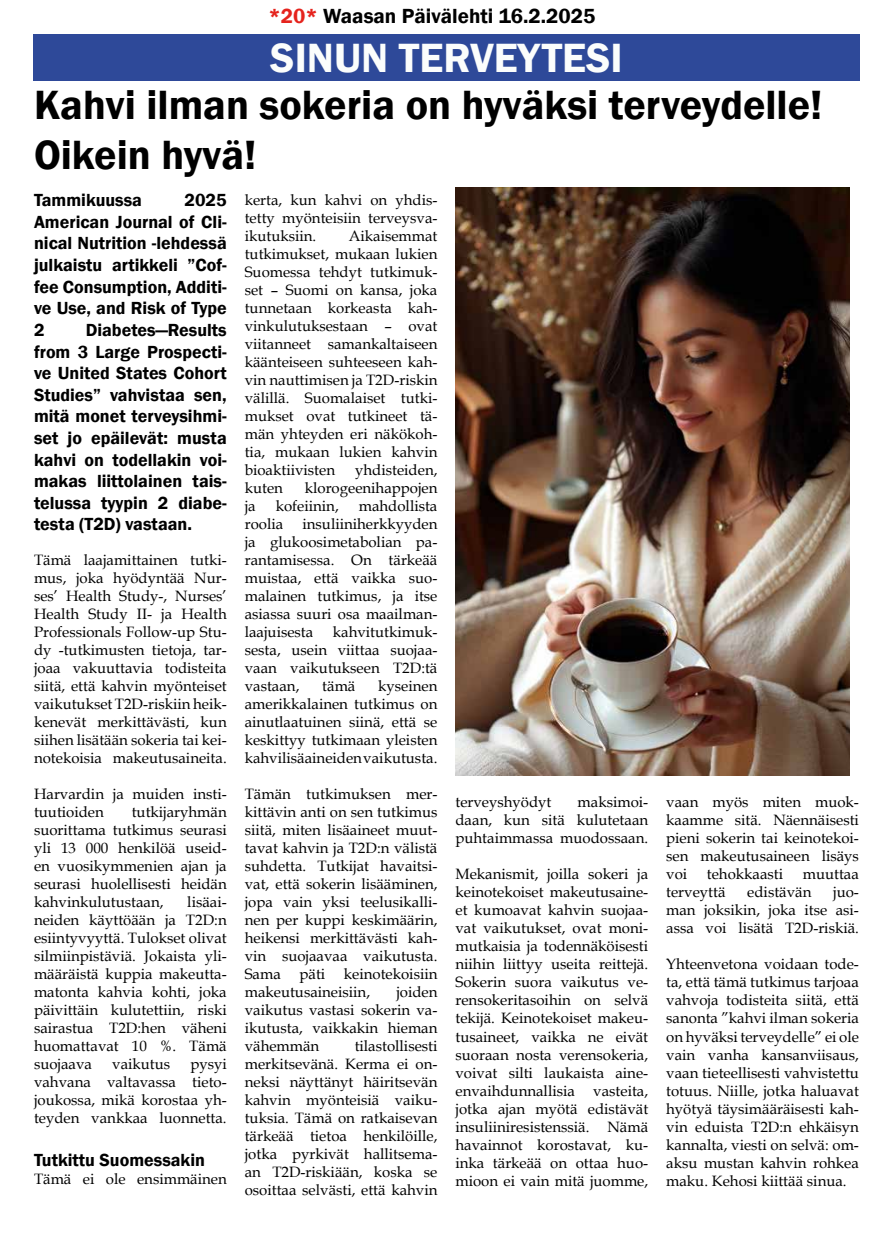
<style>
.page{position:relative;width:893px;height:1234px;background:#fff}
.page>*{position:absolute;margin:0;border:0;box-sizing:border-box;transform-origin:0 0}
.t1{font:600 42px/50.4px "Franklin Gothic";color:#000}
.t2{font:600 42px "Franklin Gothic";color:#fbfdfc}
.t3{font:600 21px "Franklin Gothic";color:#000}
.t4{font:600 18px/21.6px "Franklin Gothic";color:#000;text-align:justify}
.t5{font:15px/18px "Book Antiqua";color:#000;text-align:justify}
.s1{color:#e5231d}
</style>
<div class="page">
<div style="left:33px;top:34px;width:826px;height:47px;background:#2e4999"></div>
<img style="left:455px;top:187px;width:395px;height:588px">
<h2 class="t3" style="left:269px;top:3px;width:328px"><span class="s1">*20*</span> Waasan Päivälehti 16.2.2025</h2>
<h1 class="t2" style="left:270px;top:32px;width:354px">SINUN TERVEYTESI</h1>
<h1 class="t1" style="left:34px;top:80px;width:790px">Kahvi ilman sokeria on hyväksi terveydelle!<br>Oikein hyvä!</h1>
<p class="t4" style="left:34px;top:189px;width:110px">Tammikuussa</p>
<p class="t5" style="left:245px;top:190px;width:194px">kerta, kun kahvi on yhdis&shy;tetty myönteisiin terveysva&shy;ikutuksiin.</p>
<p class="t4" style="left:34px;top:189px;width:194px;text-indent:150px">2025<br>American Journal of Cli&shy;nical Nutrition -lehdessä julkaistu artikkeli ”Cof&shy;fee Consumption, Additi&shy;ve Use, and Risk of Type 2</p>
<p class="t5" style="left:245px;top:226px;width:194px;text-indent:104px">Aikaisemmat tutkimukset, mukaan lukien Suomessa tehdyt tutkimuk&shy;set – Suomi on kansa, joka tunnetaan korkeasta kah&shy;vinkulutuksestaan – ovat viitanneet samankaltaiseen käänteiseen suhteeseen kah&shy;vin nauttimisen ja T2D-riskin välillä. Suomalaiset tutki&shy;mukset ovat tutkineet tä&shy;män yhteyden eri näkökoh&shy;tia, mukaan lukien kahvin bioaktiivisten</p>
<p class="t4" style="left:34px;top:319px;width:194px;text-indent:52px">Diabetes—Results from 3 Large Prospecti&shy;ve United States Cohort Studies” vahvistaa sen, mitä monet terveysihmi&shy;set jo epäilevät: musta kahvi on todellakin voi&shy;makas liittolainen tais&shy;telussa tyypin 2 diabe&shy;testa (T2D) vastaan.</p>
<p class="t5" style="left:34px;top:550px;width:194px">Tämä laajamittainen tutki&shy;mus, joka hyödyntää Nur&shy;ses’ Health Study-, Nurses’ Health Study II- ja Health Professionals Follow-up Stu&shy;dy -tutkimusten tietoja, tar&shy;joaa vakuuttavia todisteita siitä, että kahvin myönteiset vaikutukset T2D-riskiin heik&shy;kenevät merkittävästi, kun siihen lisätään sokeria tai kei&shy;notekoisia makeutusaineita.</p>
<p class="t5" style="left:34px;top:784px;width:194px">Harvardin ja muiden insti&shy;tuutioiden</p>
<p class="t5" style="left:355px;top:460px;width:84px">yhdisteiden,</p>
<p class="t5" style="left:245px;top:478px;width:40px">kuten</p>
<p class="t5" style="left:305px;top:478px;width:134px">klorogeenihappojen</p>
<p class="t5" style="left:245px;top:496px;width:13px">ja</p>
<p class="t5" style="left:276px;top:496px;width:65px">kofeiinin,</p>
<p class="t5" style="left:359px;top:496px;width:80px">mahdollista</p>
<p class="t5" style="left:245px;top:514px;width:40px">roolia</p>
<p class="t5" style="left:245px;top:514px;width:194px;text-indent:58px">insuliiniherkkyyden ja glukoosimetabolian pa&shy;rantamisessa. On tärkeää muistaa, että vaikka suo&shy;malainen tutkimus, ja itse asiassa suuri osa maailman&shy;laajuisesta</p>
<p class="t5" style="left:245px;top:622px;width:194px;text-indent:88px">kahvitutkimuk&shy;sesta, usein viittaa suojaa&shy;vaan vaikutukseen T2D:tä vastaan,</p>
<p class="t5" style="left:245px;top:676px;width:194px;text-indent:133px">kyseinen amerikkalainen tutkimus on ainutlaatuinen siinä, että se keskittyy tutkimaan yleisten kahvilisäaineiden vaikutusta.</p>
<p class="t5" style="left:245px;top:784px;width:194px">Tämän tutkimuksen mer&shy;kittävin anti on sen tutkimus siitä, miten lisäaineet muut&shy;tavat kahvin ja T2D:n välistä suhdetta. Tutkijat havaitsi&shy;vat, että sokerin lisääminen, jopa vain yksi teelusikalli&shy;nen per kuppi keskimäärin, heikensi merkittävästi kah&shy;vin suojaavaa vaikutusta.<br>Sama päti keinotekoisiin makeutusaineisiin,</p>
<p class="t5" style="left:322px;top:676px;width:35px">tämä</p>
<p class="t5" style="left:455px;top:792px;width:98px">terveyshyödyt</p>
<p class="t5" style="left:455px;top:792px;width:194px;text-indent:122px">maksimoi&shy;daan, kun sitä kulutetaan puhtaimmassa muodossaan.</p>
<p class="t5" style="left:455px;top:864px;width:194px">Mekanismit, joilla sokeri ja keinotekoiset makeutusaine&shy;et kumoavat kahvin suojaa&shy;vat vaikutukset, ovat moni&shy;mutkaisia ja todennäköisesti niihin liittyy useita reittejä.<br>Sokerin suora vaikutus ve&shy;rensokeritasoihin on selvä tekijä. Keinotekoiset makeu&shy;tusaineet, vaikka ne eivät suoraan nosta verensokeria, voivat silti laukaista aine&shy;envaihdunnallisia vasteita, jotka ajan myötä edistävät insuliiniresistenssiä. Nämä havainnot korostavat, ku&shy;inka tärkeää on ottaa huo&shy;mioon ei vain mitä juomme,</p>
<p class="t5" style="left:666px;top:792px;width:194px">vaan myös miten muok&shy;kaamme sitä. Näennäisesti pieni sokerin tai keinotekoi&shy;sen makeutusaineen lisäys voi</p>
<p class="t5" style="left:34px;top:802px;width:194px;text-indent:98px">tutkijaryhmän suorittama tutkimus seurasi yli 13 000 henkilöä useid&shy;en vuosikymmenien ajan ja seurasi huolellisesti heidän kahvinkulutustaan,</p>
<p class="t5" style="left:707px;top:864px;width:78px">tehokkaasti</p>
<p class="t5" style="left:803px;top:864px;width:58px">muuttaa</p>
<p class="t5" style="left:666px;top:882px;width:61px">terveyttä</p>
<p class="t5" style="left:747px;top:882px;width:66px">edistävän</p>
<p class="t5" style="left:666px;top:882px;width:194px;text-indent:167px">juo&shy;man joksikin, joka itse asi&shy;assa voi lisätä T2D-riskiä.</p>
<p class="t5" style="left:666px;top:954px;width:194px">Yhteenvetona voidaan tode&shy;ta, että tämä tutkimus tarjoaa vahvoja todisteita siitä, että sanonta ”kahvi ilman sokeria on hyväksi terveydelle” ei ole vain vanha kansanviisaus, vaan tieteellisesti vahvistettu totuus. Niille, jotka haluavat hyötyä täysimääräisesti kah&shy;vin eduista T2D:n ehkäisyn kannalta, viesti on selvä: om&shy;aksu mustan kahvin rohkea maku. Kehosi kiittää sinua.</p>
<p class="t5" style="left:34px;top:892px;width:194px;text-indent:153px">lisäai&shy;neiden käyttöään ja T2D:n esiintyvyyttä. Tulokset olivat silmiinpistäviä. Jokaista yli&shy;määräistä kuppia makeutta&shy;matonta kahvia kohti, joka päivittäin kulutettiin, riski sairastua T2D:hen väheni huomattavat 10 %. Tämä suojaava</p>
<p class="t5" style="left:245px;top:982px;width:194px;text-indent:152px">joiden vaikutus vastasi sokerin va&shy;ikutusta, vaikkakin hieman vähemmän</p>
<p class="t5" style="left:245px;top:1036px;width:194px;text-indent:110px">tilastollisesti merkitsevänä. Kerma ei on&shy;neksi näyttänyt häiritsevän kahvin myönteisiä vaiku&shy;tuksia. Tämä on ratkaisevan tärkeää tietoa henkilöille, jotka pyrkivät hallitsema&shy;an T2D-riskiään, koska se osoittaa selvästi, että kahvin</p>
<p class="t5" style="left:112px;top:1054px;width:60px">vaikutus</p>
<p class="t5" style="left:34px;top:1054px;width:194px;text-indent:156px">pysyi vahvana valtavassa tieto&shy;joukossa, mikä korostaa yh&shy;teyden vankkaa luonnetta.</p>
<p class="t4" style="left:34px;top:1149px;width:173px">Tutkittu Suomessakin</p>
<p class="t5" style="left:34px;top:1169px;width:194px">Tämä ei ole ensimmäinen</p>
</div>
